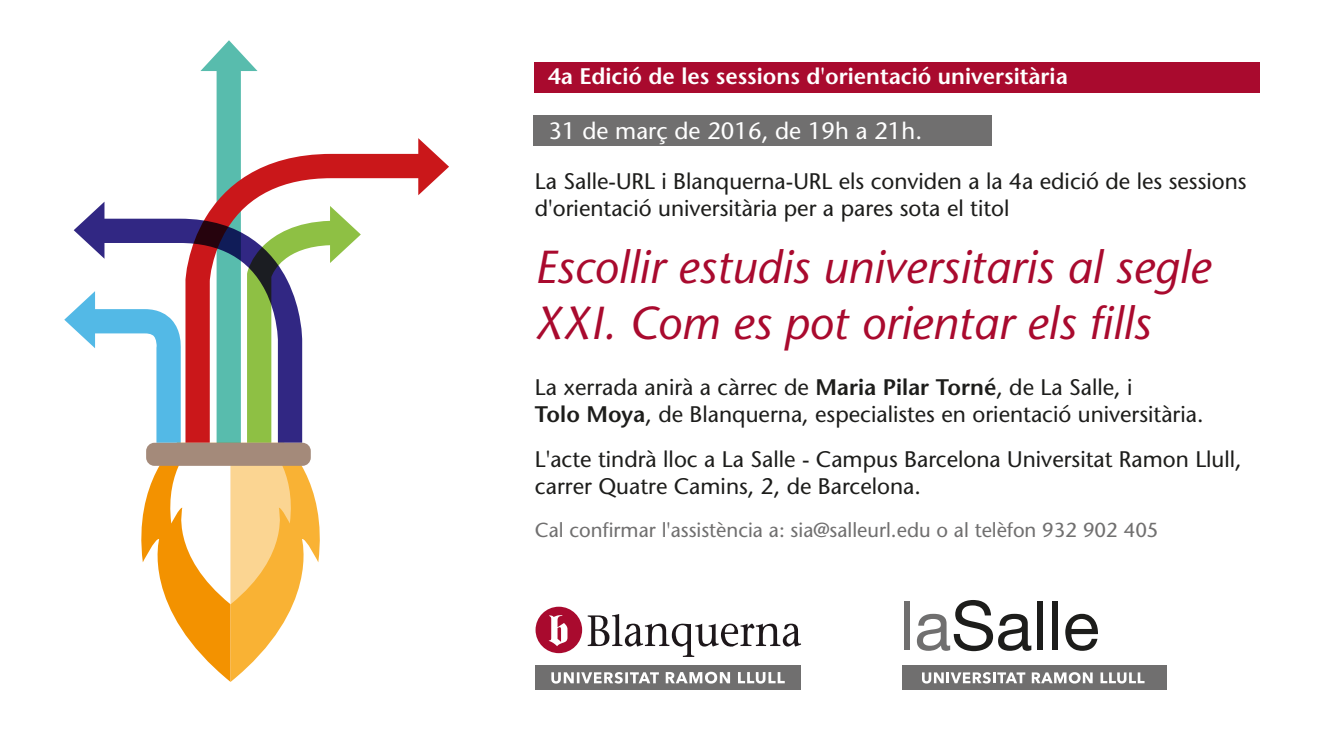
<style>
.page{position:relative;width:1340px;height:734px;background:#fff}
.page>*{position:absolute;margin:0;border:0;box-sizing:border-box;transform-origin:0 0}
.t1{font:italic 46.12px/55.4px "Stone Sans";color:#a90a2e}
.t2{font:23.62px "Stone Sans";color:#fff}
.t3{font:22.5px/27px "Stone Sans";color:#1d1d1b}
.t4{font:600 22.5px "Stone Sans";color:#fff}
.t5{font:20.25px "Stone Sans";color:#706f6f}
.s1{font-weight:600}
</style>
<div class="page">
<svg style="left:361px;top:138px;width:88px;height:57px"></svg>
<svg style="left:64px;top:40px;width:297px;height:642px"></svg>
<div style="left:146px;top:442px;width:165px;height:24px;background:#a48a7a;border-radius:8px"></div>
<div style="left:534px;top:62px;width:725px;height:31px;background:#a90a2e"></div>
<div style="left:533px;top:115px;width:459px;height:31px;background:#706f6f"></div>
<div style="left:535px;top:606px;width:47px;height:47px;background:#a90a2e;border-radius:50%"></div>
<svg style="left:548px;top:615px;width:19px;height:31px"></svg>
<svg style="left:587px;top:614px;width:214px;height:42px"></svg>
<div style="left:535px;top:665px;width:265px;height:24px;background:#706f6f"></div>
<svg style="left:551px;top:671px;width:233px;height:12px"></svg>
<div style="left:904px;top:601px;width:5px;height:49px;background:#706f6f"></div>
<svg style="left:916px;top:600px;width:115px;height:51px"></svg>
<div style="left:1037px;top:601px;width:5px;height:49px;background:#1d1d1b"></div>
<div style="left:1052px;top:601px;width:6px;height:49px;background:#1d1d1b"></div>
<svg style="left:1065px;top:613px;width:33px;height:37px"></svg>
<div style="left:902px;top:665px;width:265px;height:25px;background:#706f6f"></div>
<svg style="left:922px;top:672px;width:103px;height:11px"></svg>
<svg style="left:1031px;top:672px;width:61px;height:11px"></svg>
<svg style="left:1100px;top:672px;width:44px;height:11px"></svg>
<p class="t4" style="left:548px;top:63px;width:521px">4a Edició de les sessions d'orientació universitària</p>
<p class="t2" style="left:548px;top:117px;width:375px">31 de març de 2016, de 19h a 21h.</p>
<p class="t3" style="left:535px;top:167px;width:713px">La Salle-URL i Blanquerna-URL els conviden a la 4a edició de les sessions d'orientació universitària per a pares sota el titol</p>
<h1 class="t1" style="left:535px;top:239px;width:677px">Escollir estudis universitaris al segle<br>XXI. Com es pot orientar els fills</h1>
<p class="t3" style="left:535px;top:374px;width:670px">La xerrada anirà a càrrec de <span class="s1">Maria Pilar Torné</span>, de La Salle, i<br><span class="s1">Tolo Moya</span>, de Blanquerna, especialistes en orientació universitària.</p>
<p class="t3" style="left:535px;top:446px;width:708px">L'acte tindrà lloc a La Salle - Campus Barcelona Universitat Ramon Llull, carrer Quatre Camins, 2, de Barcelona.</p>
<p class="t5" style="left:535px;top:517px;width:625px">Cal confirmar l'assistència a: sia@salleurl.edu o al telèfon 932 902 405</p>
</div>
